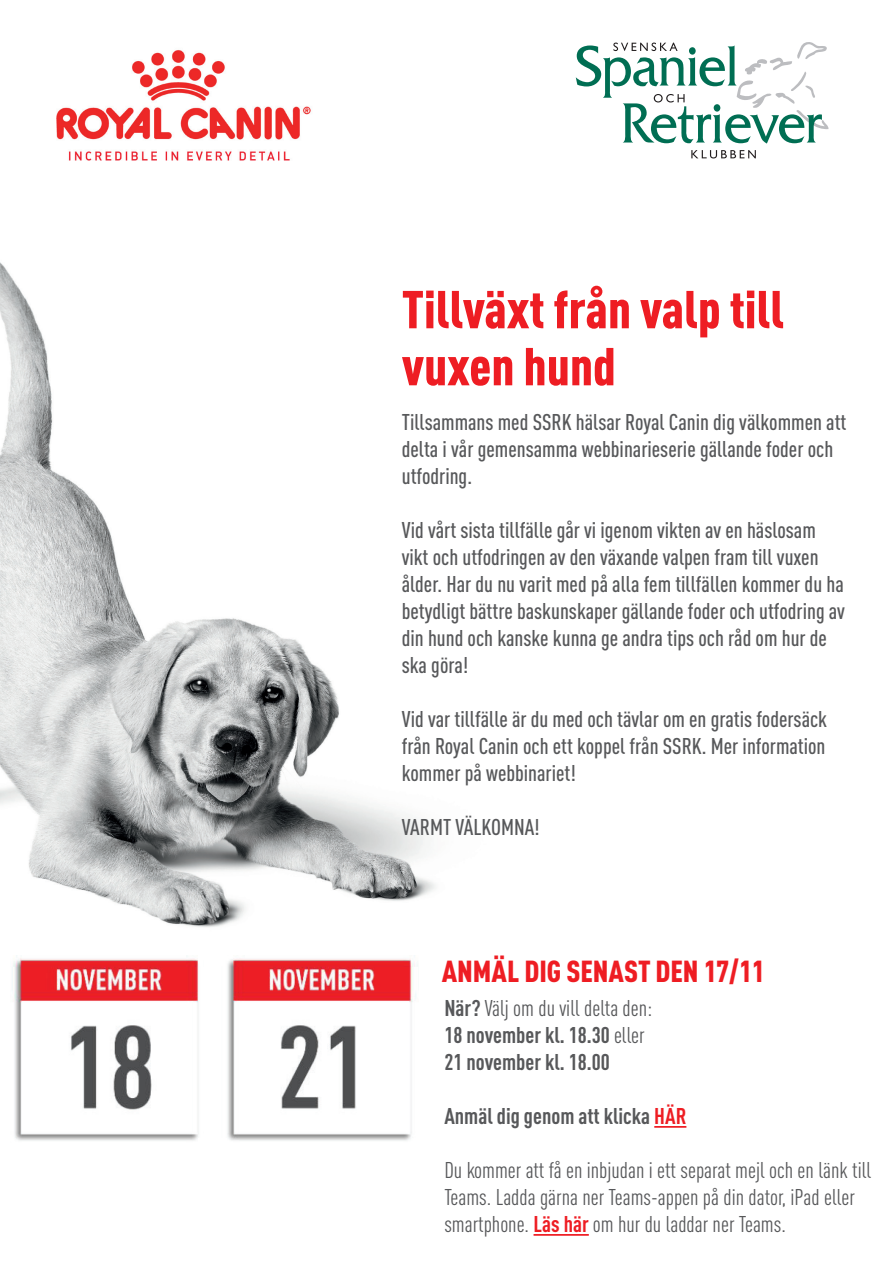
<style>
.page{position:relative;width:893px;height:1263px;background:#fff}
.page>*{position:absolute;margin:0;border:0;box-sizing:border-box;transform-origin:0 0}
.t1{font:900 condensed 52.5px/57px "DIN Pro";color:#ee1d23}
.t2{font:900 condensed 30px "DIN Pro";color:#ee1d23}
.t3{font:500 condensed 22.5px/27px "DIN Pro";color:#57585a}
.t4{font:condensed 22.5px/27px "DIN Pro";color:#57585a}
.t5{font:700 condensed 22.5px/27px "DIN Pro";color:#57585a}
.s1{font-weight:400}
.s2{color:#ee1d23}
.s3{font-weight:700;color:#ee1d23}
</style>
<div class="page">
<img style="left:56px;top:50px;width:255px;height:111px">
<img style="left:0;top:262px;width:435px;height:665px">
<hr style="left:654px;top:1126px;width:32px;height:2px;background:#ee1d23">
<hr style="left:533px;top:1234px;width:56px;height:2px;background:#ee1d23">
<svg style="left:691px;top:150px;width:65px;height:8px"></svg>
<svg style="left:576px;top:42px;width:252px;height:102px"></svg>
<img style="left:12px;top:958px;width:406px;height:183px">
<h1 class="t1" style="left:402px;top:277px;width:384px">Tillväxt från valp till vuxen hund</h1>
<p class="t3" style="left:402px;top:407px;width:446px">Tillsammans med SSRK hälsar Royal Canin dig välkommen att delta i vår gemensamma webbinarieserie gällande foder och utfodring.</p>
<p class="t3" style="left:402px;top:515px;width:445px">Vid vårt sista tillfälle går vi igenom vikten av en häslosam vikt och utfodringen av den växande valpen fram till vuxen ålder. Har du nu varit med på alla fem tillfällen kommer du ha betydligt bättre baskunskaper gällande foder och utfodring av din hund och kanske kunna ge andra tips och råd om hur de ska göra!</p>
<p class="t3" style="left:402px;top:704px;width:427px;text-align:justify">Vid var tillfälle är du med och tävlar om en gratis fodersäck från Royal Canin och ett koppel från SSRK. Mer information kommer på webbinariet!</p>
<p class="t3" style="left:402px;top:812px;width:139px">VARMT VÄLKOMNA!</p>
<h2 class="t2" style="left:442px;top:948px;width:324px">ANMÄL DIG SENAST DEN 17/11</h2>
<p class="t5" style="left:444px;top:993px;width:209px">När? <span class="s1">Välj om du vill delta den:<br></span>18 november kl. 18.30 <span class="s1">eller<br></span>21 november kl. 18.00</p>
<p class="t5" style="left:444px;top:1101px;width:244px">Anmäl dig genom att klicka <span class="s2">HÄR</span></p>
<p class="t4" style="left:444px;top:1155px;width:428px">Du kommer att få en inbjudan i ett separat mejl och en länk till<br>Teams. Ladda gärna ner Teams-appen på din dator, iPad eller smartphone. <span class="s3">Läs här</span> om hur du laddar ner Teams.</p>
</div>
